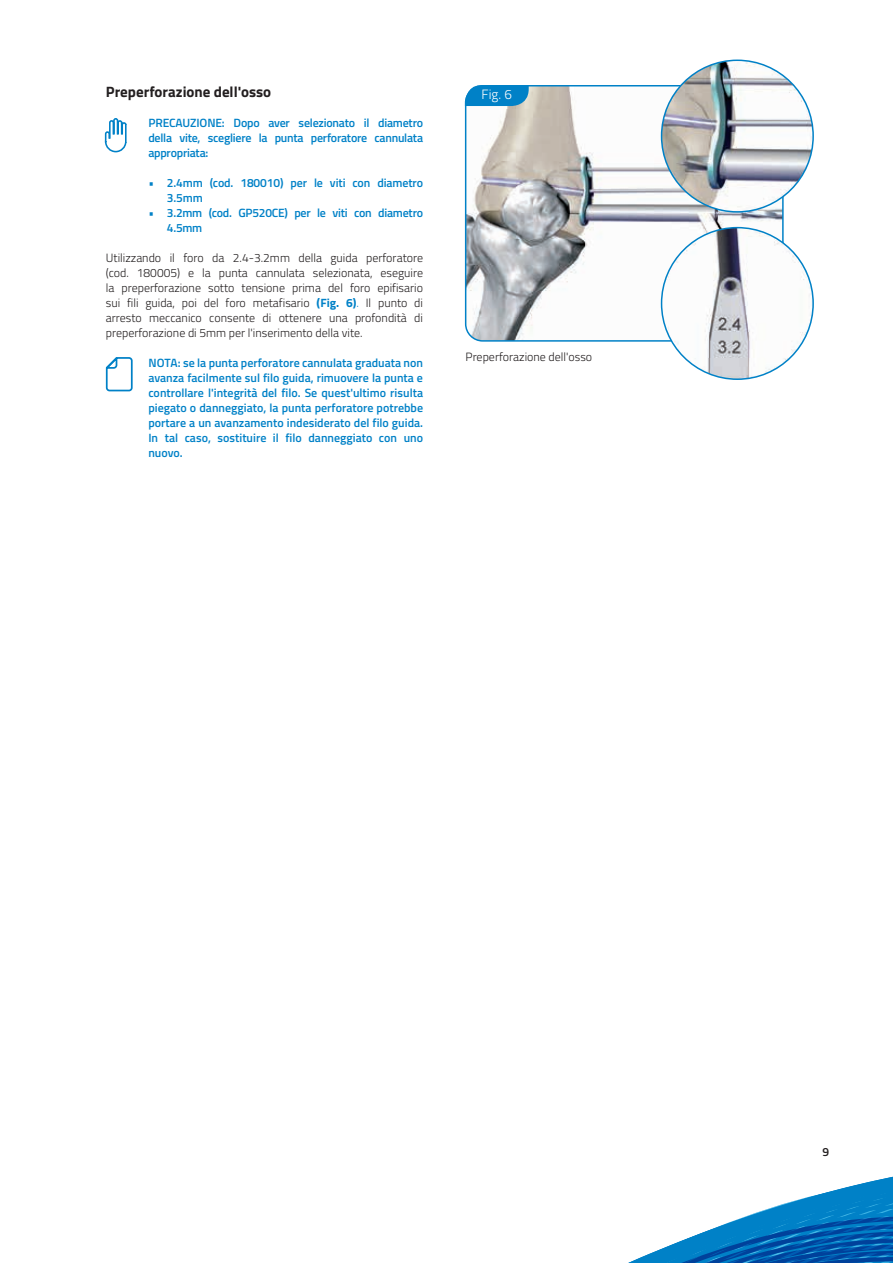
<style>
.page{position:relative;width:893px;height:1263px;background:#fff}
.page>*{position:absolute;margin:0;border:0;box-sizing:border-box;transform-origin:0 0}
.t1{font:700 15px "Titillium";color:#231f20}
.t2{font:300 13.5px "Titillium";color:#fff}
.t3{font:600 12px/15px "Titillium";letter-spacing:-.02em;color:#0081c7;text-align:justify}
.t4{font:300 12px/15px "Titillium";color:#231f20;text-align:justify}
.t5{font:600 12px "Titillium";color:#231f20}
.s1{font-weight:300}
.s2{font-weight:700;color:#0081c7}
.s3{color:#0081c7}
</style>
<div class="page">
<svg style="left:105px;top:357px;width:28px;height:35px"></svg>
<img style="left:468px;top:88px;width:313px;height:251px">
<div style="left:465px;top:85px;width:319px;height:257px;border:2px solid #0081c7;border-radius:17px"></div>
<svg style="left:465px;top:85px;width:64px;height:21px"></svg>
<img style="left:662px;top:228px;width:151px;height:151px;border-radius:76px">
<img style="left:662px;top:60px;width:151px;height:152px;border-radius:76px">
<svg style="left:104px;top:118px;width:23px;height:35px"></svg>
<svg style="left:628px;top:1176px;width:265px;height:87px"></svg>
<p class="t1" style="left:106px;top:81px;width:167px">Preperforazione dell'osso</p>
<p class="t3" style="left:148px;top:115px;width:276px">PRECAUZIONE: Dopo aver selezionato il diametro della vite, scegliere la punta perforatore cannulata appropriata:</p>
<p class="t3" style="left:167px;top:175px;width:258px;text-indent:-18px"><span class="s1">•</span> 2.4mm (cod. 180010) per le viti con diametro<br>3.5mm</p>
<p class="t3" style="left:167px;top:205px;width:258px;text-indent:-18px"><span class="s1">•</span> 3.2mm (cod. GP520CE) per le viti con diametro<br>4.5mm</p>
<p class="t4" style="left:106px;top:250px;width:319px">Utilizzando il foro da 2.4-3.2mm della guida perforatore (cod. 180005) e la punta cannulata selezionata, eseguire la preperforazione sotto tensione prima del foro epifisario sui fili guida, poi del foro metafisario <span class="s2">(Fig. 6)</span><span class="s3">.</span> Il punto di arresto meccanico consente di ottenere una profondità di preperforazione di 5mm per l'inserimento della vite.</p>
<p class="t3" style="left:148px;top:355px;width:276px">NOTA: se la punta perforatore cannulata graduata non avanza facilmente sul filo guida, rimuovere la punta e controllare l'integrità del filo. Se quest'ultimo risulta piegato o danneggiato, la punta perforatore potrebbe portare a un avanzamento indesiderato del filo guida.<br>In tal caso, sostituire il filo danneggiato con uno nuovo.</p>
<p class="t2" style="left:482px;top:84px;width:32px">Fig. 6</p>
<p class="t4" style="left:466px;top:349px;width:128px">Preperforazione dell'osso</p>
<p class="t5" style="left:822px;top:1143px;width:8px">9</p>
</div>
